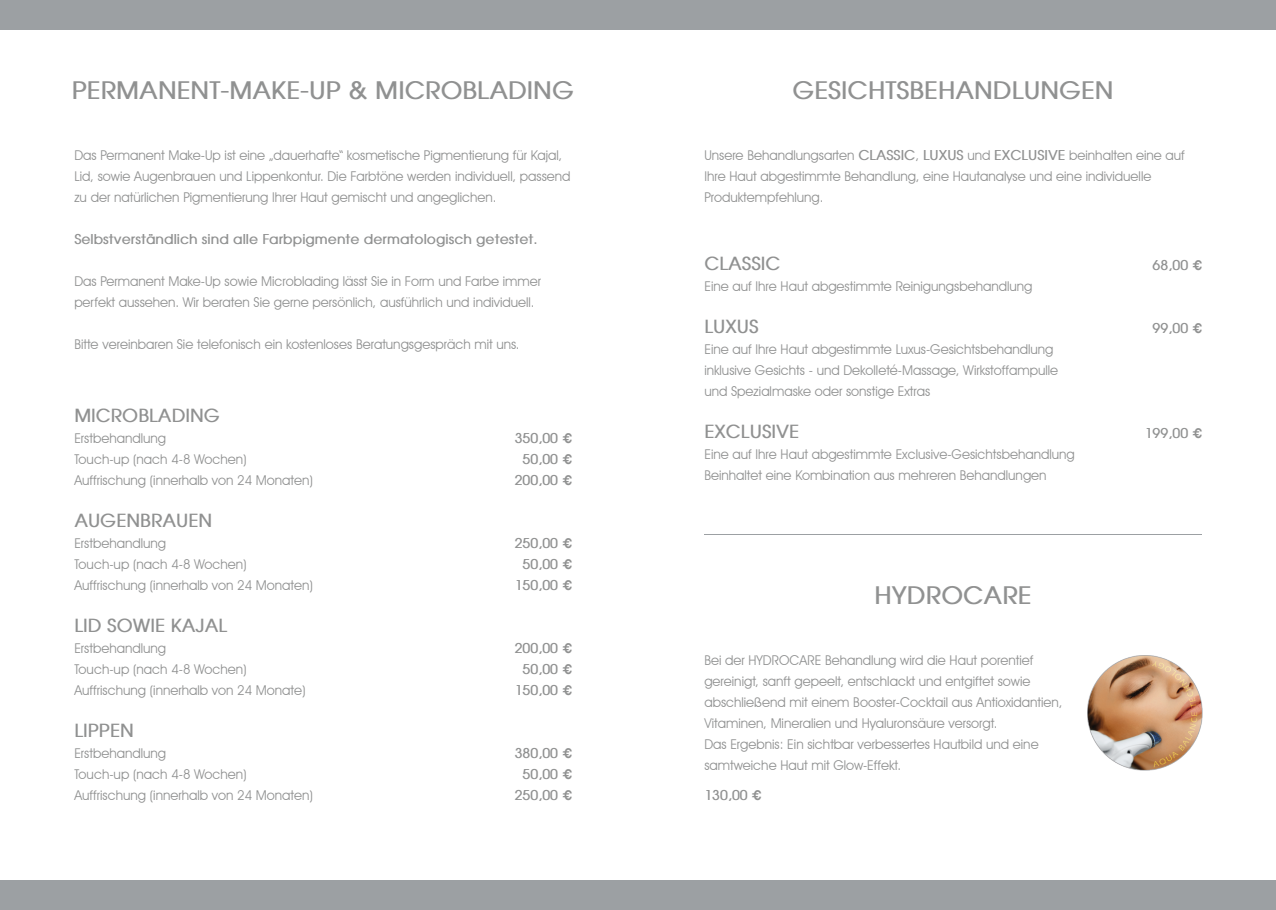
<style>
.page{position:relative;width:1276px;height:910px;background:#fff}
.page>*{position:absolute;margin:0;border:0;box-sizing:border-box;transform-origin:0 0}
.t1{font:700 24px "Avant Garde";color:#909191}
.t2{font:700 18px "Avant Garde";color:#909191}
.t3{font:13.5px/21px "Avant Garde IT Cby BT";color:#909191}
.t4{font:700 13.5px "Avant Garde";color:#909191}
.s1{font-family:"Helvetica"}
.s2{font-family:"Avant Garde";font-weight:700}
</style>
<div class="page">
<div style="left:0;top:880px;width:1276px;height:30px;background:#9ca0a3"></div>
<img style="left:1087px;top:656px;width:115px;height:115px">
<hr style="left:704px;top:534px;width:497px;height:1px;background:#9ca0a3">
<div style="left:0;top:0;width:1276px;height:30px;background:#9ca0a3"></div>
<h1 class="t1" style="left:72px;top:81px;width:503px">PERMANENT-MAKE-UP &amp; MICROBLADING</h1>
<p class="t3" style="left:74px;top:146px;width:498px">Das Permanent Make-Up ist eine „dauerhafte“ kosmetische Pigmentierung für Kajal,<br>Lid, sowie Augenbrauen und Lippenkontur. Die Farbtöne werden individuell, passend zu der natürlichen Pigmentierung Ihrer Haut gemischt und angeglichen.</p>
<p class="t4" style="left:74px;top:233px;width:465px">Selbstverständlich sind alle Farbpigmente dermatologisch getestet.</p>
<p class="t3" style="left:74px;top:272px;width:468px">Das Permanent Make-Up sowie Microblading lässt Sie in Form und Farbe immer perfekt aussehen. Wir beraten Sie gerne persönlich, ausführlich und individuell.</p>
<p class="t3" style="left:74px;top:335px;width:447px">Bitte vereinbaren Sie telefonisch ein kostenloses Beratungsgespräch mit uns.</p>
<h2 class="t2" style="left:74px;top:409px;width:147px">MICROBLADING</h2>
<p class="t3" style="left:74px;top:429px;width:93px">Erstbehandlung</p>
<p class="t4" style="left:515px;top:433px;width:59px">350,00 <span class="s1">€</span></p>
<p class="t3" style="left:74px;top:450px;width:174px">Touch-up (nach 4-8 Wochen)</p>
<p class="t4" style="left:522px;top:454px;width:51px">50,00 <span class="s1">€</span></p>
<p class="t3" style="left:74px;top:471px;width:240px">Auffrischung (innerhalb von 24 Monaten)</p>
<p class="t4" style="left:515px;top:475px;width:59px">200,00 <span class="s1">€</span></p>
<h2 class="t2" style="left:74px;top:514px;width:139px">AUGENBRAUEN</h2>
<p class="t3" style="left:74px;top:534px;width:93px">Erstbehandlung</p>
<p class="t4" style="left:515px;top:538px;width:59px">250,00 <span class="s1">€</span></p>
<p class="t3" style="left:74px;top:555px;width:174px">Touch-up (nach 4-8 Wochen)</p>
<p class="t4" style="left:522px;top:559px;width:51px">50,00 <span class="s1">€</span></p>
<p class="t3" style="left:74px;top:576px;width:240px">Auffrischung (innerhalb von 24 Monaten)</p>
<p class="t4" style="left:515px;top:580px;width:59px">150,00 <span class="s1">€</span></p>
<h2 class="t2" style="left:74px;top:619px;width:155px">LID SOWIE KAJAL</h2>
<p class="t3" style="left:74px;top:639px;width:93px">Erstbehandlung</p>
<p class="t4" style="left:515px;top:643px;width:59px">200,00 <span class="s1">€</span></p>
<p class="t3" style="left:74px;top:660px;width:174px">Touch-up (nach 4-8 Wochen)</p>
<p class="t4" style="left:522px;top:664px;width:51px">50,00 <span class="s1">€</span></p>
<p class="t3" style="left:74px;top:681px;width:233px">Auffrischung (innerhalb von 24 Monate)</p>
<p class="t4" style="left:515px;top:685px;width:59px">150,00 <span class="s1">€</span></p>
<h2 class="t2" style="left:74px;top:724px;width:61px">LIPPEN</h2>
<p class="t3" style="left:74px;top:744px;width:93px">Erstbehandlung</p>
<p class="t4" style="left:515px;top:748px;width:59px">380,00 <span class="s1">€</span></p>
<p class="t3" style="left:74px;top:765px;width:174px">Touch-up (nach 4-8 Wochen)</p>
<p class="t4" style="left:522px;top:769px;width:51px">50,00 <span class="s1">€</span></p>
<p class="t3" style="left:74px;top:786px;width:240px">Auffrischung (innerhalb von 24 Monaten)</p>
<p class="t4" style="left:515px;top:790px;width:59px">250,00 <span class="s1">€</span></p>
<h1 class="t1" style="left:792px;top:81px;width:322px">GESICHTSBEHANDLUNGEN</h1>
<p class="t3" style="left:704px;top:146px;width:482px">Unsere Behandlungsarten <span class="s2">CLASSIC</span>, <span class="s2">LUXUS</span> und <span class="s2">EXCLUSIVE</span> beinhalten eine auf<br>Ihre Haut abgestimmte Behandlung, eine Hautanalyse und eine individuelle<br>Produktempfehlung.</p>
<h2 class="t2" style="left:704px;top:256px;width:78px">CLASSIC</h2>
<p class="t4" style="left:1152px;top:260px;width:51px">68,00 <span class="s1">€</span></p>
<p class="t3" style="left:704px;top:277px;width:329px">Eine auf Ihre Haut abgestimmte Reinigungsbehandlung</p>
<h2 class="t2" style="left:704px;top:319px;width:56px">LUXUS</h2>
<p class="t4" style="left:1152px;top:323px;width:51px">99,00 <span class="s1">€</span></p>
<p class="t3" style="left:704px;top:340px;width:355px">Eine auf Ihre Haut abgestimmte Luxus-Gesichtsbehandlung inklusive Gesichts - und Dekolleté-Massage, Wirkstoffampulle und Spezialmaske oder sonstige Extras</p>
<h2 class="t2" style="left:704px;top:424px;width:97px">EXCLUSIVE</h2>
<p class="t4" style="left:1144px;top:428px;width:59px">199,00 <span class="s1">€</span></p>
<p class="t3" style="left:704px;top:445px;width:372px">Eine auf Ihre Haut abgestimmte Exclusive-Gesichtsbehandlung<br>Beinhaltet eine Kombination aus mehreren Behandlungen</p>
<h1 class="t1" style="left:874px;top:586px;width:159px">HYDROCARE</h1>
<p class="t3" style="left:704px;top:651px;width:360px">Bei der HYDROCARE Behandlung wird die Haut porentief gereinigt, sanft gepeelt, entschlackt und entgiftet sowie abschließend mit einem Booster-Cocktail aus Antioxidantien, Vitaminen, Mineralien und Hyaluronsäure versorgt.<br>Das Ergebnis: Ein sichtbar verbessertes Hautbild und eine samtweiche Haut mit Glow-Effekt.</p>
<p class="t4" style="left:704px;top:790px;width:59px">130,00 <span class="s1">€</span></p>
</div>
